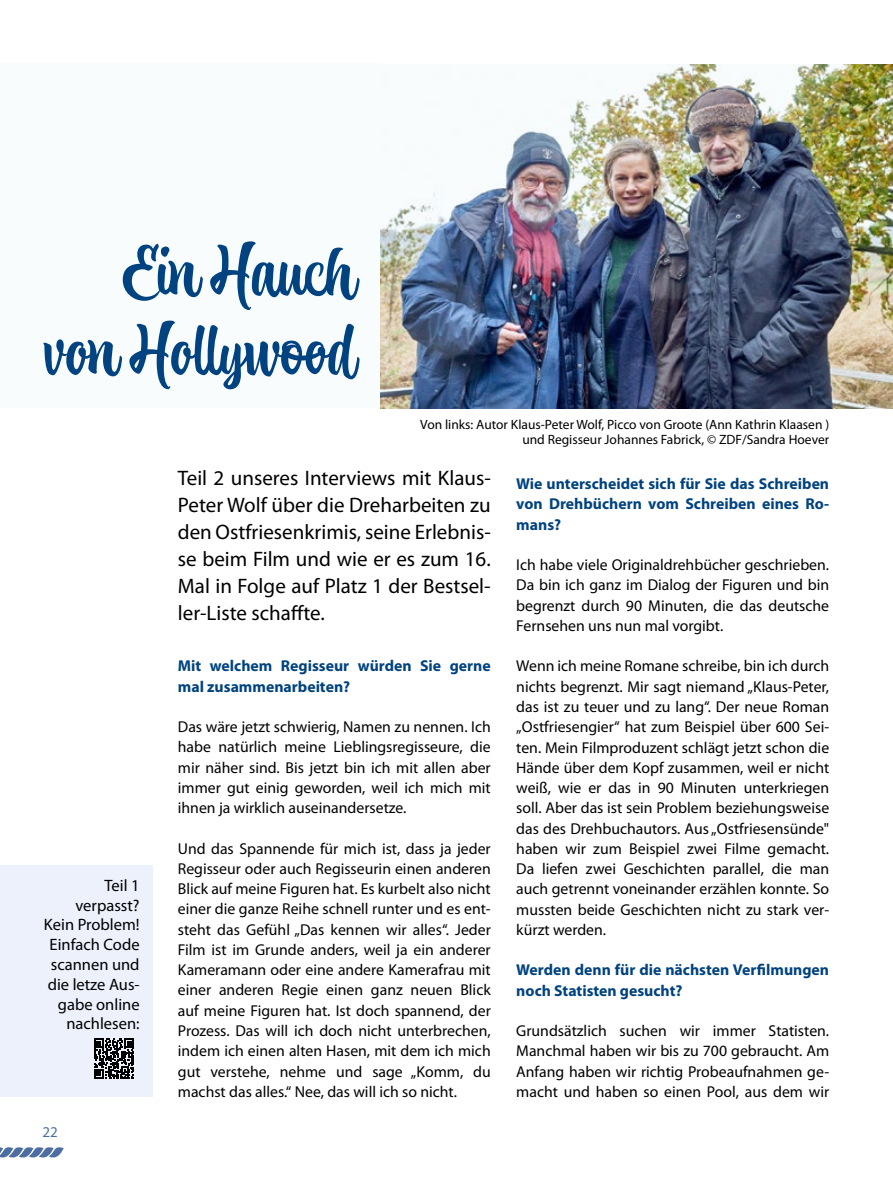
<style>
.page{position:relative;width:893px;height:1178px;background:#fff}
.page>*{position:absolute;margin:0;border:0;box-sizing:border-box;transform-origin:0 0}
.t1{font:66px/79.2px "Atocha";color:#004380;text-align:right}
.t2{font:21px/27px "Myriad Pro";color:#000;text-align:justify}
.t3{font:16.5px/19.8px "Myriad Pro";color:#000;text-align:right}
.t4{font:15.75px/20.2px "Myriad Pro";color:#000;text-align:justify}
.t5{font:700 15.75px/20.2px "Myriad Pro";color:#004380}
.t6{font:15px "Myriad Pro";color:#4c6ea3}
.t7{font:13.5px/15.8px "Myriad Pro";color:#000;text-align:right}
</style>
<div class="page">
<svg style="left:0;top:1147px;width:64px;height:10px"></svg>
<div style="left:0;top:64px;width:381px;height:344px;background:#f8fcfd"></div>
<img style="left:381px;top:64px;width:512px;height:344px">
<div style="left:0;top:865px;width:152px;height:232px;background:#ecf1fb"></div>
<svg style="left:94px;top:1038px;width:40px;height:40px"></svg>
<h1 class="t1" style="left:44px;top:234px;width:313px">Ein Hauch von Hollywood</h1>
<p class="t7" style="left:420px;top:416px;width:410px">Von links: Autor Klaus-Peter Wolf, Picco von Groote (Ann Kathrin Klaasen ) und Regisseur Johannes Fabrick, © ZDF/Sandra Hoever</p>
<p class="t3" style="left:44px;top:875px;width:97px">Teil 1 verpasst?<br>Kein Problem!<br>Einfach Code scannen und die letze Aus&shy;gabe online nachlesen:</p>
<p class="t6" style="left:43px;top:1123px;width:17px">22</p>
<h2 class="t2" style="left:178px;top:464px;width:314px">Teil 2 unseres Interviews mit Klaus-Peter Wolf über die Dreharbeiten zu den Ostfriesenkrimis, seine Erlebnis&shy;se beim Film und wie er es zum 16.<br>Mal in Folge auf Platz 1 der Bestsel&shy;ler-Liste schaffte.</h2>
<p class="t5" style="left:178px;top:655px;width:314px">Mit welchem Regisseur würden Sie gerne mal zusammenarbeiten?</p>
<p class="t4" style="left:178px;top:716px;width:314px">Das wäre jetzt schwierig, Namen zu nennen. Ich habe natürlich meine Lieblingsregisseure, die mir näher sind. Bis jetzt bin ich mit allen aber immer gut einig geworden, weil ich mich mit ihnen ja wirklich auseinandersetze.</p>
<p class="t4" style="left:178px;top:838px;width:314px">Und das Spannende für mich ist, dass ja jeder Regisseur oder auch Regisseurin einen anderen Blick auf meine Figuren hat. Es kurbelt also nicht einer die ganze Reihe schnell runter und es ent&shy;steht das Gefühl „Das kennen wir alles“. Jeder Film ist im Grunde anders, weil ja ein anderer Kameramann oder eine andere Kamerafrau mit einer anderen Regie einen ganz neuen Blick auf meine Figuren hat. Ist doch spannend, der Prozess. Das will ich doch nicht unterbrechen, indem ich einen alten Hasen, mit dem ich mich gut verstehe, nehme und sage „Komm, du machst das alles.“ Nee, das will ich so nicht.</p>
<p class="t5" style="left:516px;top:473px;width:314px;text-align:justify">Wie unterscheidet sich für Sie das Schreiben von Drehbüchern vom Schreiben eines Ro&shy;mans?</p>
<p class="t4" style="left:516px;top:554px;width:314px">Ich habe viele Originaldrehbücher geschrieben.<br>Da bin ich ganz im Dialog der Figuren und bin begrenzt durch 90 Minuten, die das deutsche Fernsehen uns nun mal vorgibt.</p>
<p class="t4" style="left:516px;top:656px;width:314px">Wenn ich meine Romane schreibe, bin ich durch nichts begrenzt. Mir sagt niemand „Klaus-Peter, das ist zu teuer und zu lang“. Der neue Roman „Ostfriesengier“ hat zum Beispiel über 600 Sei&shy;ten. Mein Filmproduzent schlägt jetzt schon die Hände über dem Kopf zusammen, weil er nicht weiß, wie er das in 90 Minuten unterkriegen soll. Aber das ist sein Problem beziehungsweise das des Drehbuchautors. Aus „Ostfriesensünde" haben wir zum Beispiel zwei Filme gemacht.<br>Da liefen zwei Geschichten parallel, die man auch getrennt voneinander erzählen konnte. So mussten beide Geschichten nicht zu stark ver&shy;kürzt werden.</p>
<p class="t5" style="left:516px;top:959px;width:314px">Werden denn für die nächsten Verfilmungen noch Statisten gesucht?</p>
<p class="t4" style="left:516px;top:1020px;width:314px">Grundsätzlich suchen wir immer Statisten.<br>Manchmal haben wir bis zu 700 gebraucht. Am Anfang haben wir richtig Probeaufnahmen ge&shy;macht und haben so einen Pool, aus dem wir</p>
</div>
